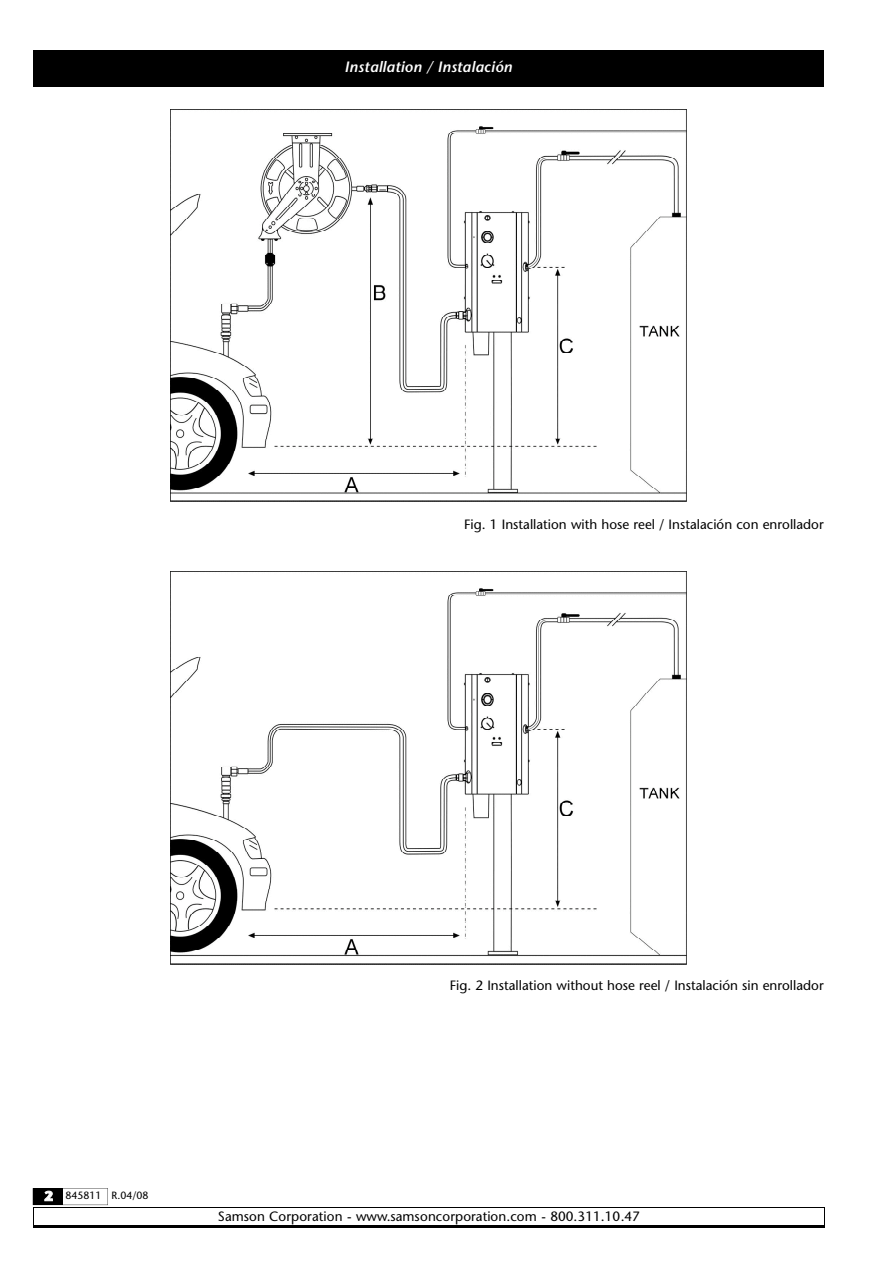
<style>
.page{position:relative;width:893px;height:1263px;background:#fff}
.page>*{position:absolute;margin:0;border:0;box-sizing:border-box;transform-origin:0 0}
.t1{font:italic 600 15px "Stone Sans Std";color:#fff}
.t2{font:500 13.5px "Stone Sans Std";color:#000}
.t3{font:500 10.5px "Stone Sans Std";color:#000}
.s1{font-weight:700;font-size:13.5px;color:#fff}
</style>
<div class="page">
<hr style="left:33px;top:1225px;width:791px;height:3px;background:#000">
<hr style="left:33px;top:1207px;width:791px;height:1px;background:#000">
<svg style="left:824px;top:1207px;width:1px;height:21px"></svg>
<svg style="left:33px;top:1188px;width:75px;height:37px"></svg>
<img style="left:171px;top:109px;width:515px;height:393px">
<img style="left:171px;top:571px;width:515px;height:393px">
<div style="left:33px;top:50px;width:791px;height:36px;background:#000"></div>
<p class="t1" style="left:345px;top:61px;width:169px">Installation / Instalación</p>
<p class="t2" style="left:464px;top:519px;width:361px">Fig. 1 Installation with hose reel / Instalación con enrollador</p>
<p class="t2" style="left:450px;top:980px;width:375px">Fig. 2 Installation without hose reel / Instalación sin enrollador</p>
<p class="t3" style="left:44px;top:1191px;width:106px"><span class="s1">2</span> 845811 R.04/08</p>
<p class="t2" style="left:218px;top:1211px;width:424px">Samson Corporation - www.samsoncorporation.com - 800.311.10.47</p>
</div>
